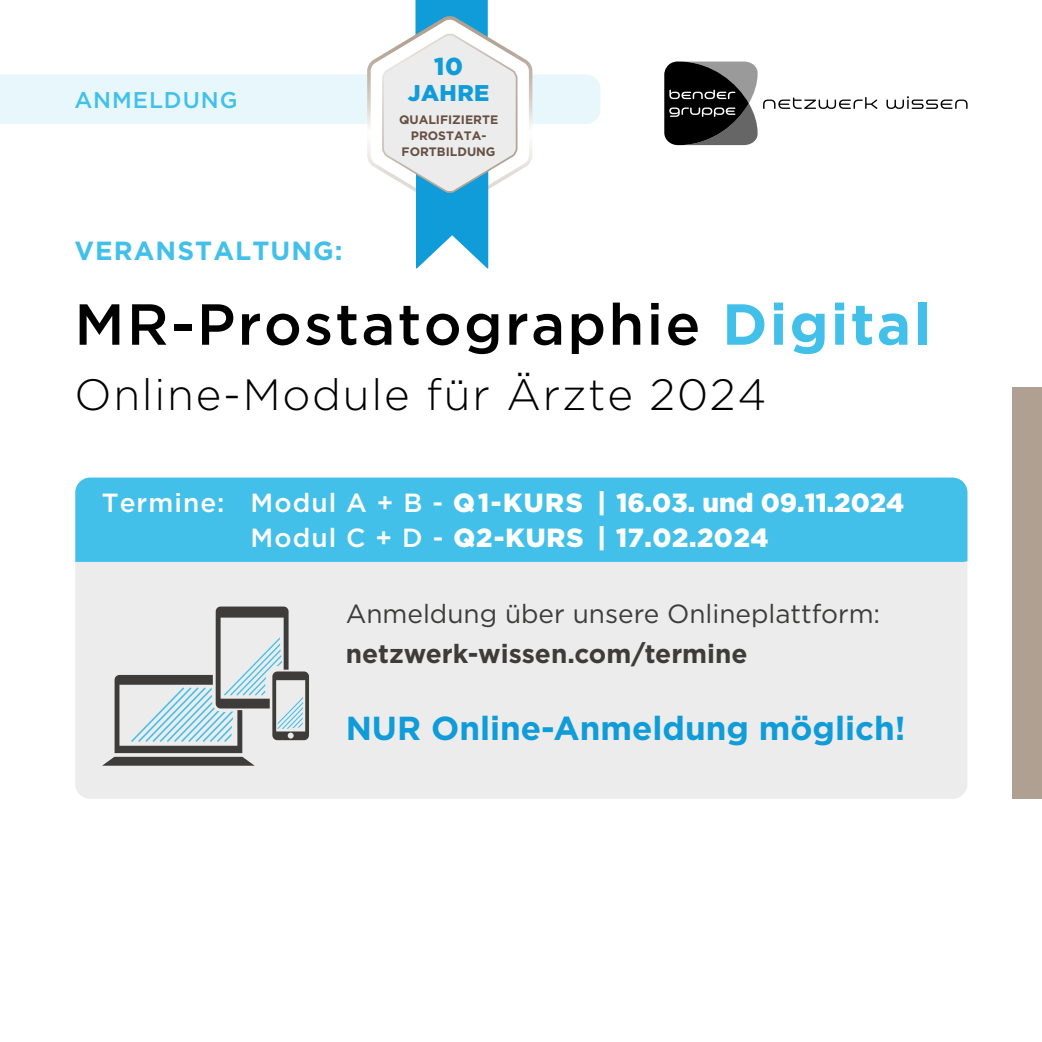
<style>
.page{position:relative;width:1042px;height:1042px;background:#fff}
.page>*{position:absolute;margin:0;border:0;box-sizing:border-box;transform-origin:0 0}
.t1{font:500 57.75px "Gotham";letter-spacing:.04em;color:#000}
.t2{font:300 43.75px "Gotham";letter-spacing:.04em;color:#000}
.t3{font:700 33.25px "Gotham";color:#0f9cd8}
.t4{font:900 26.25px/35px "Gotham";letter-spacing:.02em;color:#fff;text-align:center}
.t5{font:26.25px "Gotham";color:#3d3c3b}
.t6{font:700 26.25px "Gotham";color:#3d3c3b}
.t7{font:700 26.25px "Gotham";letter-spacing:.04em;color:#43c0ea}
.t8{font:900 24.5px "Gotham";color:#0f9cd8}
.t9{font:500 22.75px "Gotham";letter-spacing:.04em;color:#43c0ea}
.t10{font:900 22.75px "Gotham";letter-spacing:.02em;color:#0f9cd8}
.t11{font:700 12.25px/15.8px "Gotham";color:#655043;text-align:center}
.s1{font-weight:700;color:#43c0ea}
.s2{font-weight:500}
</style>
<div class="page">
<div style="left:75px;top:477px;width:892px;height:322px;background:#ececec;border-radius:15px"></div>
<div style="left:75px;top:477px;width:892px;height:85px;background:#43c0ea"></div>
<div style="left:1012px;top:387px;width:30px;height:412px;background:#afa091"></div>
<svg style="left:102px;top:606px;width:207px;height:160px"></svg>
<svg style="left:763px;top:97px;width:114px;height:12px"></svg>
<svg style="left:886px;top:96px;width:81px;height:13px"></svg>
<svg style="left:664px;top:62px;width:93px;height:83px;background:#3b3b3b"></svg>
<div style="left:703px;top:109px;width:8px;height:5px;background:#000;border-radius:2px"></div>
<svg style="left:0;top:0;width:600px;height:268px"></svg>
<p class="t9" style="left:74px;top:85px;width:165px">ANMELDUNG</p>
<p class="t7" style="left:74px;top:233px;width:270px">VERANSTALTUNG:</p>
<p class="t8" style="left:434px;top:49px;width:30px">10</p>
<p class="t10" style="left:408px;top:77px;width:83px">JAHRE</p>
<p class="t11" style="left:399px;top:112px;width:101px">QUALIFIZIERTE<br>PROSTATA-<br>FORTBILDUNG</p>
<h1 class="t1" style="left:74px;top:286px;width:858px">MR-Prostatographie <span class="s1">Digital</span></h1>
<h2 class="t2" style="left:74px;top:366px;width:693px">Online-Module für Ärzte 2024</h2>
<p class="t4" style="left:102px;top:485px;width:804px"><span class="s2">Termine: Modul A + B -</span> Q1-KURS | 16.03. und 09.11.2024<br><span class="s2">Modul C + D -</span> Q2-KURS | 17.02.2024</p>
<p class="t5" style="left:346px;top:597px;width:536px">Anmeldung über unsere Onlineplattform:</p>
<p class="t6" style="left:346px;top:636px;width:403px">netzwerk-wissen.com/termine</p>
<p class="t3" style="left:346px;top:706px;width:561px">NUR Online-Anmeldung möglich!</p>
</div>
